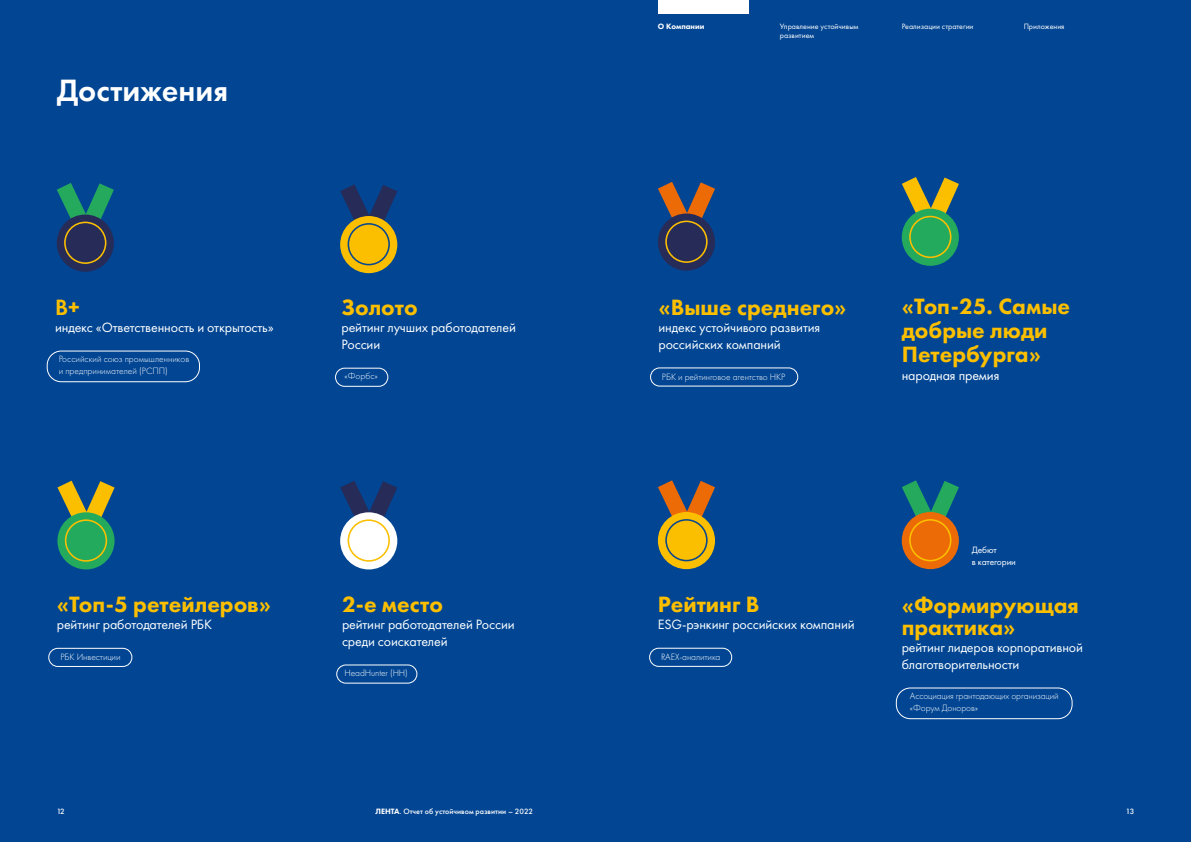
<style>
.page{position:relative;width:1191px;height:842px;background:#014593}
.page>*{position:absolute;margin:0;border:0;box-sizing:border-box;transform-origin:0 0}
.t1{font:32px "Futura New Demi";color:#fff}
.t2{font:800 23px/24px "Futura New";color:#fcbf00}
.t3{font:23px "Futura New Demi";color:#fcbf00}
.t4{font:14px/17px "Futura New";letter-spacing:-.01em;color:#fcffff}
.t5{font:14px/17px "Futura New";letter-spacing:-.01em;color:#fff}
.t6{font:300 9.5px/12px "Futura New";letter-spacing:-.01em;color:#fff}
.t7{font:9.5px/12px "Futura New";letter-spacing:-.01em;color:#fff}
.t8{font:8px/9.6px "Futura New";color:#fff}
.t9{font:500 8px "Futura New";color:#fff}
.t10{font:800 8px "Futura New";color:#fff}
.s1{font-weight:800}
</style>
<div class="page">
<div style="left:47px;top:351px;width:153px;height:31px;border:1px solid #fff;border-radius:14px"></div>
<div style="left:896px;top:688px;width:176px;height:31px;border:1px solid #fff;border-radius:14px"></div>
<div style="left:49px;top:648px;width:83px;height:19px;border:1px solid #fff;border-radius:9px"></div>
<div style="left:650px;top:368px;width:148px;height:18px;border:1px solid #fff;border-radius:9px"></div>
<div style="left:649px;top:648px;width:83px;height:19px;border:1px solid #fff;border-radius:9px"></div>
<div style="left:335px;top:368px;width:53px;height:19px;border:1px solid #fff;border-radius:9px"></div>
<div style="left:336px;top:665px;width:81px;height:18px;border:1px solid #fff;border-radius:9px"></div>
<svg style="left:902px;top:480px;width:57px;height:87px"></svg>
<div style="left:901px;top:512px;width:58px;height:57px;background:#ed6b06;border-radius:50%"></div>
<div style="left:909px;top:519px;width:42px;height:42px;border:2px solid #fcbf00;border-radius:50%"></div>
<svg style="left:56px;top:183px;width:58px;height:86px"></svg>
<div style="left:57px;top:215px;width:57px;height:57px;background:#272b58;border-radius:50%"></div>
<div style="left:64px;top:222px;width:42px;height:42px;border:2px solid #fcbf00;border-radius:50%"></div>
<svg style="left:657px;top:480px;width:58px;height:87px"></svg>
<div style="left:658px;top:512px;width:57px;height:57px;background:#fcbf00;border-radius:50%"></div>
<div style="left:665px;top:519px;width:42px;height:42px;border:2px solid #09478e;border-radius:50%"></div>
<svg style="left:340px;top:184px;width:58px;height:87px"></svg>
<div style="left:340px;top:216px;width:57px;height:57px;background:#fcbf00;border-radius:50%"></div>
<div style="left:347px;top:223px;width:43px;height:42px;border:2px solid #09478e;border-radius:50%"></div>
<svg style="left:658px;top:182px;width:57px;height:83px"></svg>
<div style="left:658px;top:213px;width:57px;height:58px;background:#272b58;border-radius:50%"></div>
<div style="left:665px;top:221px;width:42px;height:42px;border:2px solid #fcbf00;border-radius:50%"></div>
<svg style="left:340px;top:481px;width:58px;height:87px"></svg>
<div style="left:340px;top:512px;width:57px;height:57px;background:#fff;border-radius:50%"></div>
<div style="left:347px;top:519px;width:43px;height:43px;border:2px solid #fcbf00;border-radius:50%"></div>
<svg style="left:902px;top:177px;width:57px;height:86px"></svg>
<div style="left:901px;top:209px;width:58px;height:57px;background:#23aa5d;border-radius:50%"></div>
<div style="left:909px;top:216px;width:42px;height:42px;border:2px solid #fcbf00;border-radius:50%"></div>
<svg style="left:57px;top:480px;width:58px;height:88px"></svg>
<div style="left:57px;top:512px;width:58px;height:57px;background:#23aa5d;border-radius:50%"></div>
<div style="left:65px;top:519px;width:42px;height:43px;border:2px solid #fcbf00;border-radius:50%"></div>
<div style="left:658px;top:0;width:90px;height:14px;background:#fff"></div>
<h1 class="t1" style="left:57px;top:70px;width:173px">Достижения</h1>
<h2 class="t3" style="left:55px;top:293px;width:26px">B+</h2>
<h3 class="t5" style="left:55px;top:319px;width:220px">индекс «Ответственность и открытость»</h3>
<p class="t6" style="left:59px;top:353px;width:132px">Российский союз промышленников и предпринимателей (РСПП)</p>
<h2 class="t2" style="left:341px;top:295px;width:78px">Золото</h2>
<h3 class="t5" style="left:341px;top:319px;width:176px">рейтинг лучших работодателей<br>России</h3>
<p class="t6" style="left:344px;top:370px;width:35px">«Форбс»</p>
<h2 class="t2" style="left:57px;top:592px;width:216px">«Топ-5 ретейлеров»</h2>
<h3 class="t5" style="left:57px;top:616px;width:157px">рейтинг работодателей РБК</h3>
<p class="t6" style="left:60px;top:651px;width:62px">РБК Инвестиции</p>
<h2 class="t2" style="left:342px;top:592px;width:102px">2-е место</h2>
<h3 class="t4" style="left:342px;top:616px;width:174px">рейтинг работодателей России среди соискателей</h3>
<p class="t6" style="left:344px;top:667px;width:65px">HeadHunter (НН)</p>
<p class="t10" style="left:658px;top:21px;width:48px">О Компании</p>
<p class="t8" style="left:780px;top:21px;width:80px">Управление устойчивым развитием</p>
<p class="t8" style="left:901px;top:21px;width:73px">Реализации стратегии</p>
<p class="t8" style="left:1023px;top:21px;width:42px">Приложения</p>
<h2 class="t2" style="left:658px;top:295px;width:189px">«Выше среднего»</h2>
<h3 class="t4" style="left:658px;top:319px;width:163px">индекс устойчивого развития российских компаний</h3>
<p class="t6" style="left:662px;top:371px;width:125px">РБК и рейтинговое агентство НКР</p>
<h2 class="t2" style="left:901px;top:294px;width:170px">«Топ-25. Самые добрые люди<br>Петербурга»</h2>
<h3 class="t5" style="left:901px;top:367px;width:99px">народная премия</h3>
<h2 class="t2" style="left:658px;top:592px;width:103px">Рейтинг B</h2>
<h3 class="t4" style="left:658px;top:616px;width:198px">ESG-рэнкинг российских компаний</h3>
<p class="t6" style="left:661px;top:651px;width:61px">RAEX-аналитика</p>
<p class="t7" style="left:971px;top:544px;width:46px">Дебют<br>в категории</p>
<h2 class="t2" style="left:901px;top:593px;width:179px;line-height:22px">«Формирующая практика»</h2>
<h3 class="t4" style="left:901px;top:638px;width:183px">рейтинг лидеров корпоративной благотворительности</h3>
<p class="t6" style="left:910px;top:690px;width:150px">Ассоциация грантодающих организаций «Форум Доноров»</p>
<p class="t9" style="left:57px;top:807px;width:10px">12</p>
<p class="t9" style="left:375px;top:807px;width:159px"><span class="s1">ЛЕНТА</span>. Отчет об устойчивом развитии – 2022</p>
<p class="t9" style="left:1126px;top:807px;width:10px">13</p>
</div>
